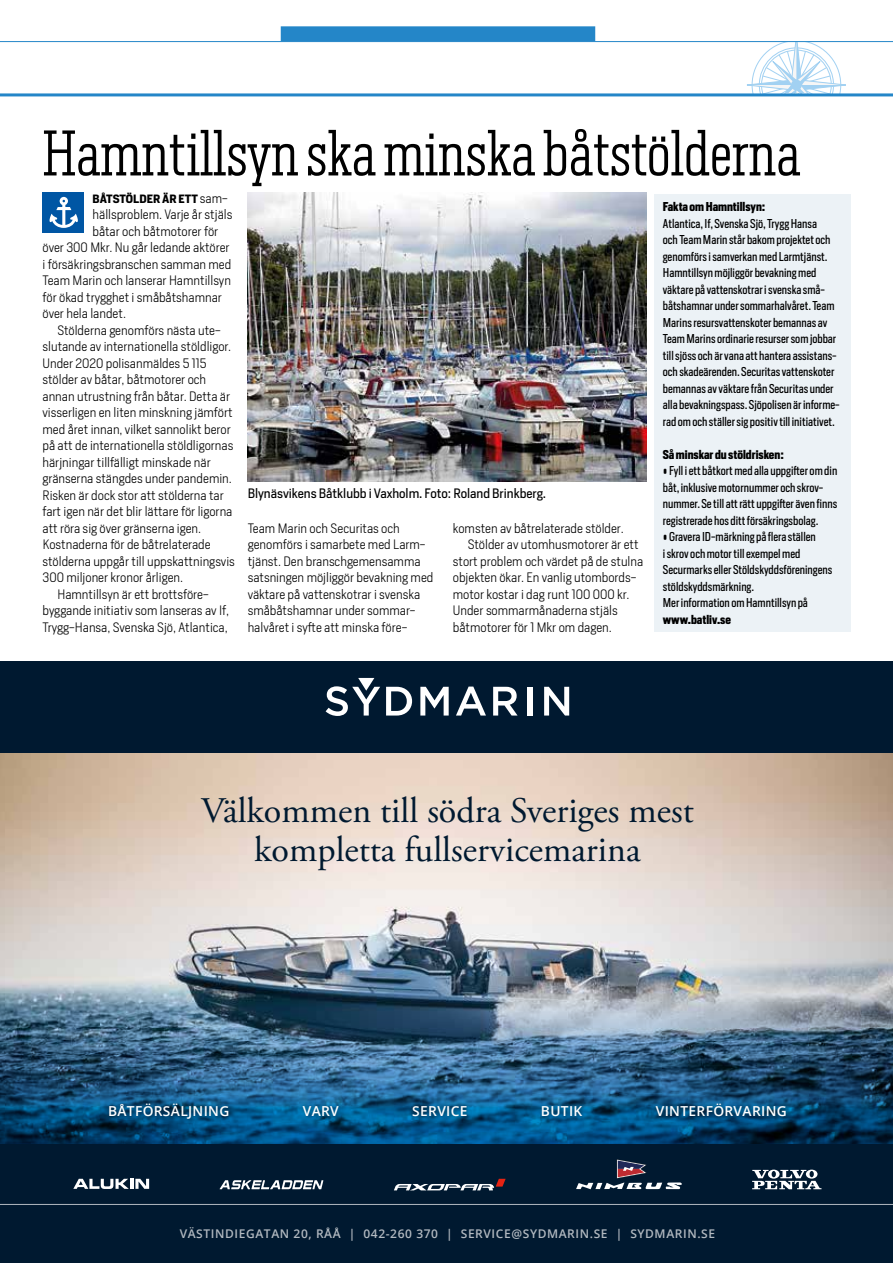
<style>
.page{position:relative;width:893px;height:1263px;background:#fff}
.page>*{position:absolute;margin:0;border:0;box-sizing:border-box;transform-origin:0 0}
.t1{font:300 60px "Heron Serif Cond";color:#000}
.t2{font:36px/39px "Adobe Garamond Pro";color:#001930;text-align:center}
.t3{font:600 13.8px "Open Sans";letter-spacing:.025em;color:#fff}
.t4{font:300 12.75px/16.5px "Heron Sans";color:#000}
.t5{font:12.75px "Heron Sans";color:#000}
.t6{font:12px/16.5px "Heron Sans Cond";color:#000}
.t7{font:600 12px "Open Sans";letter-spacing:.05em;color:#fff}
.t8{font:700 12px "Heron Sans Cond";color:#000}
.t9{font:700 11.25px "Heron Sans";letter-spacing:-.005em;color:#000}
.s1{font-weight:300;font-size:12.75px}
</style>
<div class="page">
<div style="left:281px;top:26px;width:314px;height:15px;background:#2486c8"></div>
<svg style="left:744px;top:42px;width:105px;height:51px"></svg>
<div style="left:791px;top:80px;width:11px;height:10px;background:#a2d1f2;border-radius:50%"></div>
<hr style="left:0;top:93px;width:893px;height:3px;background:#2486c8">
<hr style="left:0;top:41px;width:893px;height:1px;background:#2486c8">
<div style="left:654px;top:195px;width:196px;height:437px;background:#ecf2f6"></div>
<div style="left:43px;top:192px;width:41px;height:40px;background:#0056a4"></div>
<svg style="left:49px;top:197px;width:29px;height:31px"></svg>
<img style="left:248px;top:193px;width:398px;height:289px">
<img style="left:0;top:753px;width:893px;height:234px">
<img style="left:0;top:987px;width:893px;height:157px">
<div style="left:0;top:662px;width:893px;height:91px;background:#001930"></div>
<svg style="left:386px;top:687px;width:26px;height:28px"></svg>
<svg style="left:420px;top:687px;width:29px;height:28px"></svg>
<svg style="left:456px;top:686px;width:30px;height:29px"></svg>
<svg style="left:493px;top:687px;width:24px;height:28px"></svg>
<div style="left:527px;top:687px;width:6px;height:28px;background:#fff"></div>
<svg style="left:544px;top:687px;width:25px;height:28px"></svg>
<svg style="left:326px;top:678px;width:54px;height:38px"></svg>
<div style="left:0;top:1144px;width:893px;height:119px;background:#001930"></div>
<svg style="left:73px;top:1179px;width:76px;height:10px"></svg>
<svg style="left:220px;top:1180px;width:103px;height:9px"></svg>
<svg style="left:394px;top:1179px;width:112px;height:11px"></svg>
<svg style="left:576px;top:1159px;width:106px;height:30px"></svg>
<hr style="left:0;top:1204px;width:893px;height:1px;background:#fff">
<div style="left:107px;top:1101px;width:126px;height:23px;background:#000;opacity:.5"></div>
<div style="left:300px;top:1104px;width:43px;height:17px;background:#000;opacity:.5"></div>
<div style="left:539px;top:1104px;width:47px;height:17px;background:#000;opacity:.5"></div>
<div style="left:653px;top:1101px;width:138px;height:20px;background:#000;opacity:.5"></div>
<div style="left:410px;top:1104px;width:61px;height:17px;background:#000;opacity:.5"></div>
<svg style="left:752px;top:1169px;width:69px;height:20px"></svg>
<h1 class="t1" style="left:43px;top:116px;width:759px">Hamntillsyn ska minska båtstölderna</h1>
<p class="t9" style="left:93px;top:191px;width:137px">BÅTSTÖLDER ÄR ETT <span class="s1">sam-</span></p>
<p class="t4" style="left:93px;top:206px;width:141px">hällsproblem. Varje år stjäls</p>
<p class="t4" style="left:93px;top:222px;width:127px">båtar och båtmotorer för</p>
<p class="t4" style="left:43px;top:239px;width:189px">över 300 Mkr. Nu går ledande aktörer</p>
<p class="t4" style="left:43px;top:255px;width:190px">i försäkringsbranschen samman med</p>
<p class="t4" style="left:43px;top:272px;width:190px">Team Marin och lanserar Hamntillsyn</p>
<p class="t4" style="left:43px;top:288px;width:181px">för ökad trygghet i småbåtshamnar</p>
<p class="t4" style="left:43px;top:305px;width:85px">över hela landet.</p>
<p class="t4" style="left:57px;top:321px;width:165px">Stölderna genomförs nästa ute-</p>
<p class="t4" style="left:43px;top:338px;width:190px">slutande av internationella stöldligor.</p>
<p class="t4" style="left:43px;top:354px;width:166px">Under 2020 polisanmäldes 5 115</p>
<p class="t4" style="left:43px;top:371px;width:165px">stölder av båtar, båtmotorer och</p>
<p class="t4" style="left:43px;top:387px;width:189px">annan utrustning från båtar. Detta är</p>
<p class="t4" style="left:43px;top:404px;width:192px">visserligen en liten minskning jämfört</p>
<p class="t4" style="left:43px;top:420px;width:190px">med året innan, vilket sannolikt beror</p>
<p class="t4" style="left:43px;top:437px;width:192px">på att de internationella stöldligornas</p>
<p class="t4" style="left:43px;top:453px;width:170px">härjningar tillfälligt minskade när</p>
<p class="t4" style="left:43px;top:470px;width:191px">gränserna stängdes under pandemin.</p>
<p class="t4" style="left:43px;top:486px;width:183px">Risken är dock stor att stölderna tar</p>
<p class="t4" style="left:43px;top:503px;width:191px">fart igen när det blir lättare för ligorna</p>
<p class="t4" style="left:43px;top:519px;width:160px">att röra sig över gränserna igen.</p>
<p class="t4" style="left:43px;top:536px;width:170px">Kostnaderna för de båtrelaterade</p>
<p class="t4" style="left:43px;top:552px;width:194px">stölderna uppgår till uppskattningsvis</p>
<p class="t4" style="left:43px;top:569px;width:142px">300 miljoner kronor årligen.</p>
<p class="t4" style="left:57px;top:585px;width:153px">Hamntillsyn är ett brottsföre-</p>
<p class="t4" style="left:43px;top:602px;width:188px">byggande initiativ som lanseras av If,</p>
<p class="t4" style="left:43px;top:618px;width:187px">Trygg-Hansa, Svenska Sjö, Atlantica,</p>
<p class="t5" style="left:248px;top:485px;width:300px">Blynäsvikens Båtklubb i Vaxholm. Foto: Roland Brinkberg.</p>
<p class="t4" style="left:453px;top:519px;width:172px">komsten av båtrelaterade stölder.</p>
<p class="t4" style="left:468px;top:536px;width:172px">Stölder av utomhusmotorer är ett</p>
<p class="t4" style="left:453px;top:552px;width:192px">stort problem och värdet på de stulna</p>
<p class="t4" style="left:453px;top:569px;width:185px">objekten ökar. En vanlig utombords-</p>
<p class="t4" style="left:453px;top:585px;width:178px">motor kostar i dag runt 100 000 kr.</p>
<p class="t4" style="left:453px;top:602px;width:166px">Under sommarmånaderna stjäls</p>
<p class="t4" style="left:453px;top:618px;width:161px">båtmotorer för 1 Mkr om dagen.</p>
<p class="t4" style="left:248px;top:519px;width:187px">Team Marin och Securitas och genomförs i samarbete med Larm&shy;tjänst. Den branschgemensamma satsningen möjliggör bevakning med väktare på vattenskotrar i svenska småbåtshamnar under sommar&shy;halvåret i syfte att minska före-</p>
<p class="t8" style="left:663px;top:199px;width:104px">Fakta om Hamntillsyn:</p>
<p class="t6" style="left:663px;top:215px;width:178px">Atlantica, If, Svenska Sjö, Trygg Hansa<br>och Team Marin står bakom projektet och genomförs i samverkan med Larmtjänst.<br>Hamntillsyn möjliggör bevakning med väktare på vattenskotrar i svenska små&shy;båtshamnar under sommarhalvåret. Team Marins resursvattenskoter bemannas av Team Marins ordinarie resurser som jobbar till sjöss och är vana att hantera assistans&shy;och skadeärenden. Securitas vattenskoter bemannas av väktare från Securitas under alla bevakningspass. Sjöpolisen är informe&shy;rad om och ställer sig positiv till initiativet.</p>
<p class="t8" style="left:663px;top:446px;width:123px">Så minskar du stöldrisken:</p>
<p class="t6" style="left:663px;top:462px;width:176px">• Fyll i ett båtkort med alla uppgifter om din båt, inklusive motornummer och skrov&shy;nummer. Se till att rätt uppgifter även finns registrerade hos ditt försäkringsbolag.</p>
<p class="t6" style="left:663px;top:528px;width:171px">• Gravera ID-märkning på flera ställen<br>i skrov och motor till exempel med Securmarks eller Stöldskyddsföreningens stöldskyddsmärkning.<br>Mer information om Hamntillsyn på</p>
<p class="t8" style="left:663px;top:611px;width:70px">www.batliv.se</p>
<h2 class="t2" style="left:201px;top:792px;width:494px">Välkommen till södra Sveriges mest kompletta fullservicemarina</h2>
<p class="t3" style="left:108px;top:1101px;width:123px">BÅTFÖRSÄLJNING</p>
<p class="t3" style="left:303px;top:1101px;width:38px">VARV</p>
<p class="t3" style="left:412px;top:1101px;width:57px">SERVICE</p>
<p class="t3" style="left:541px;top:1101px;width:43px">BUTIK</p>
<p class="t3" style="left:656px;top:1101px;width:132px">VINTERFÖRVARING</p>
<p class="t7" style="left:180px;top:1225px;width:537px">VÄSTINDIEGATAN 20, RÅÅ | 042-260 370 | SERVICE@SYDMARIN.SE | SYDMARIN.SE</p>
</div>
